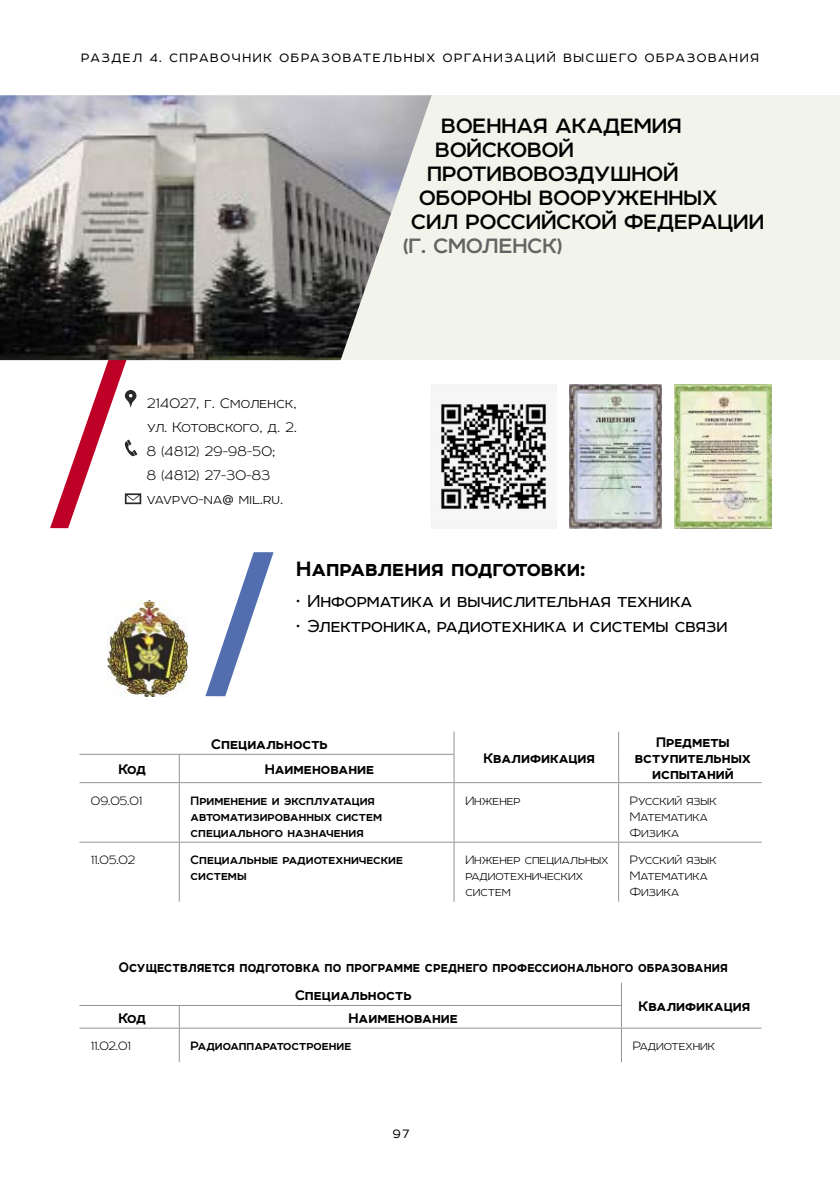
<style>
.page{position:relative;width:840px;height:1191px;background:#fff}
.page>*{position:absolute;margin:0;border:0;box-sizing:border-box;transform-origin:0 0}
.t1{font:700 24px "Room";color:#000}
.t2{font:900 24px "Room";color:#000}
.t3{font:700 24px "Room";color:#636363}
.t4{font:20px "Room";color:#000}
.t5{font:900 16px/16px "Room";color:#000;text-align:center}
.t6{font:100 16px/24px "Room";letter-spacing:.02em;color:#000}
.t7{font:900 16px/27.8px "Room";color:#000;scale:.91 1}
.t8{font:100 14px/16px "Room";color:#000}
.t9{font:700 14px/16px "Room";color:#000}
.t10{font:14px "Room";letter-spacing:.12em;color:#000}
</style>
<div class="page">
<div style="left:0;top:95px;width:839px;height:265px;background:#f2f3eb"></div>
<svg style="left:205px;top:552px;width:68px;height:144px"></svg>
<svg style="left:50px;top:360px;width:93px;height:168px"></svg>
<img style="left:674px;top:384px;width:97px;height:144px">
<img style="left:569px;top:384px;width:92px;height:144px">
<div style="left:430px;top:384px;width:126px;height:144px;background:#f5f5f5"></div>
<img style="left:441px;top:404px;width:105px;height:105px">
<img style="left:0;top:95px;width:431px;height:265px">
<img style="left:108px;top:600px;width:79px;height:96px">
<hr style="left:79px;top:754px;width:375px;height:1px;background:#939393">
<svg style="left:179px;top:755px;width:1px;height:27px"></svg>
<svg style="left:453px;top:731px;width:1px;height:51px"></svg>
<hr style="left:79px;top:782px;width:375px;height:1px;background:#939393">
<hr style="left:179px;top:783px;width:1px;height:58px;background:#939393">
<hr style="left:454px;top:782px;width:164px;height:1px;background:#939393">
<hr style="left:453px;top:783px;width:1px;height:58px;background:#939393">
<hr style="left:618px;top:782px;width:143px;height:1px;background:#939393">
<hr style="left:617px;top:783px;width:1px;height:58px;background:#939393">
<hr style="left:79px;top:841px;width:375px;height:1px;background:#939393">
<hr style="left:179px;top:842px;width:1px;height:59px;background:#939393">
<hr style="left:454px;top:841px;width:164px;height:1px;background:#939393">
<hr style="left:453px;top:842px;width:1px;height:59px;background:#939393">
<hr style="left:618px;top:841px;width:143px;height:1px;background:#939393">
<hr style="left:617px;top:842px;width:1px;height:59px;background:#939393">
<hr style="left:79px;top:1005px;width:542px;height:1px;background:#939393">
<svg style="left:179px;top:1006px;width:1px;height:21px"></svg>
<hr style="left:79px;top:1027px;width:542px;height:1px;background:#939393">
<hr style="left:179px;top:1028px;width:1px;height:34px;background:#939393">
<hr style="left:621px;top:1027px;width:140px;height:1px;background:#939393">
<hr style="left:620px;top:1028px;width:1px;height:34px;background:#939393">
<p class="t10" style="left:81px;top:49px;width:678px">РАЗДЕЛ 4. СПРАВОЧНИК ОБРАЗОВАТЕЛЬНЫХ ОРГАНИЗАЦИЙ ВЫСШЕГО ОБРАЗОВАНИЯ</p>
<p class="t6" style="left:147px;top:390px;width:151px">214027, г. Смоленск, ул. Котовского, д. 2.<br>8 (4812) 29-98-50;<br>8 (4812) 27-30-83 vavpvo-na@ mil.ru.</p>
<h1 class="t1" style="left:441px;top:111px;width:242px">ВОЕННАЯ АКАДЕМИЯ</h1>
<h1 class="t1" style="left:435px;top:135px;width:140px">ВОЙСКОВОЙ</h1>
<h1 class="t1" style="left:427px;top:159px;width:252px">ПРОТИВОВОЗДУШНОЙ</h1>
<h1 class="t1" style="left:419px;top:183px;width:300px">ОБОРОНЫ ВООРУЖЕННЫХ</h1>
<h1 class="t1" style="left:411px;top:207px;width:354px">СИЛ РОССИЙСКОЙ ФЕДЕРАЦИИ</h1>
<h1 class="t3" style="left:403px;top:231px;width:160px">(Г. СМОЛЕНСК)</h1>
<h1 class="t2" style="left:296px;top:554px;width:289px">Направления подготовки:</h1>
<h2 class="t4" style="left:296px;top:588px;width:397px">• Информатика и вычислительная техника</h2>
<h2 class="t4" style="left:296px;top:613px;width:432px">• Электроника, радиотехника и системы связи</h2>
<p class="t5" style="left:634px;top:733px;width:118px">Предметы вступительных</p>
<p class="t5" style="left:211px;top:735px;width:118px">Специальность</p>
<p class="t5" style="left:483px;top:749px;width:113px">Квалификация</p>
<p class="t5" style="left:118px;top:761px;width:29px">Код</p>
<p class="t5" style="left:264px;top:761px;width:111px">Наименование</p>
<p class="t5" style="left:651px;top:765px;width:83px">испытаний</p>
<p class="t8" style="left:91px;top:791px;width:53px">09.05.01</p>
<p class="t9" style="left:190px;top:791px;width:193px">Применение и эксплуатация автоматизированных систем специального назначения</p>
<p class="t8" style="left:465px;top:791px;width:57px">Инженер</p>
<p class="t8" style="left:629px;top:791px;width:88px">Русский язык<br>Математика<br>Физика</p>
<p class="t8" style="left:91px;top:851px;width:46px">11.05.02</p>
<p class="t9" style="left:190px;top:851px;width:214px">Специальные радиотехнические системы</p>
<p class="t8" style="left:465px;top:851px;width:144px">Инженер специальных радиотехнических систем</p>
<p class="t8" style="left:629px;top:851px;width:88px">Русский язык<br>Математика<br>Физика</p>
<p class="t7" style="left:295px;top:952px;width:477px;text-indent:-176px">Осуществляется подготовка по программе среднего профессионального образования<br>Специальность</p>
<p class="t5" style="left:638px;top:997px;width:113px">Квалификация</p>
<p class="t5" style="left:118px;top:1009px;width:29px">Код</p>
<p class="t5" style="left:348px;top:1009px;width:111px">Наименование</p>
<p class="t8" style="left:91px;top:1037px;width:41px">11.02.01</p>
<p class="t9" style="left:190px;top:1037px;width:162px">Радиоаппаратостроение</p>
<p class="t8" style="left:632px;top:1037px;width:84px">Радиотехник</p>
<p class="t10" style="left:392px;top:1124px;width:18px">97</p>
</div>
